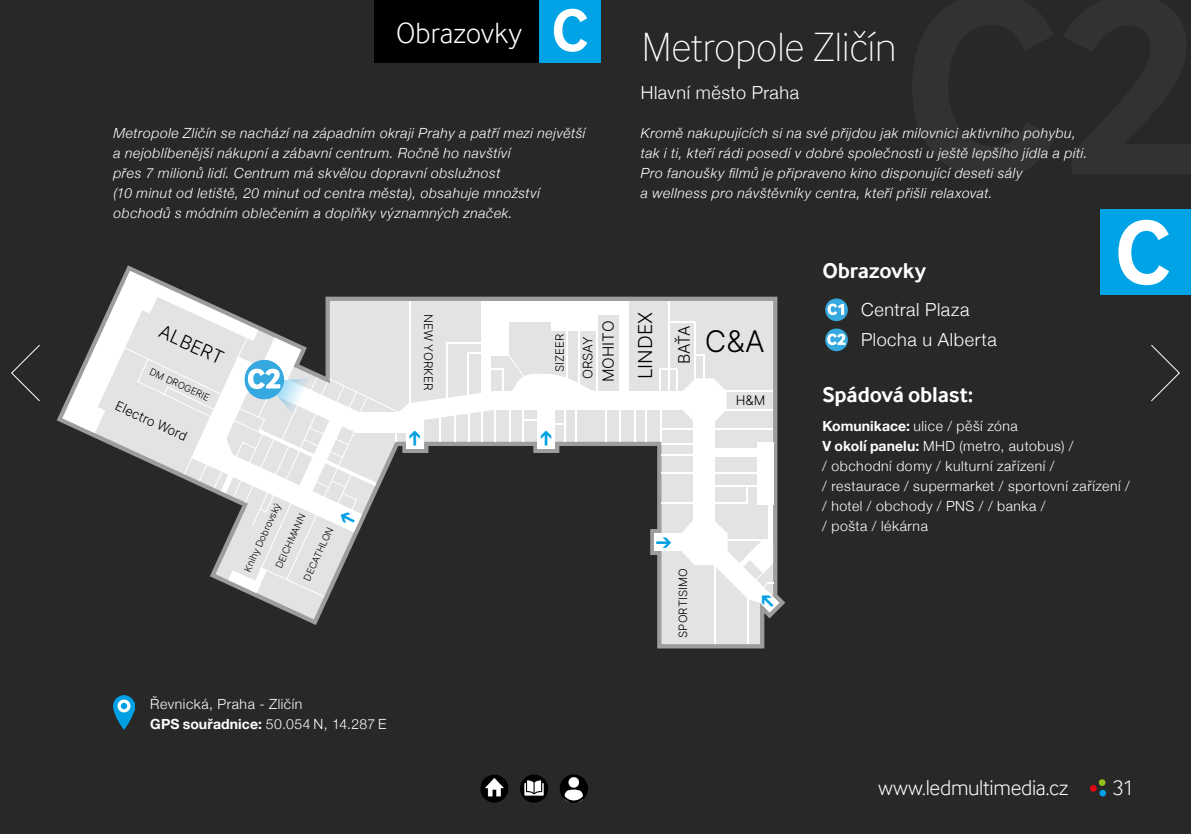
<style>
.page{position:relative;width:1191px;height:834px;background:#fff}
.page>*{position:absolute;margin:0;border:0;box-sizing:border-box;transform-origin:0 0}
.t1{font:700 265px "Inter Face";color:#fff}
.t2{font:700 94px "Inter Face";color:#fff}
.t3{font:700 62px "Inter Face";color:#fff}
.t4{font:100 42px "Inter Face";color:#fff}
.t5{font:300 30px "Inter Face";color:#fff}
.t6{font:29.8px "Inter";color:#000}
.t7{font:700 22px "Inter Face";letter-spacing:-.005em;color:#fff}
.t8{font:300 22px "Inter Face";letter-spacing:-.01em;color:#fff}
.t9{font:19.2px "Inter";color:#000}
.t10{font:18.4px "Inter";color:#000}
.t11{font:300 18px/30px "Helvetica Neue";letter-spacing:.03em;color:#fff}
.t12{font:15.8px "Inter";color:#000}
.t13{font:15.4px "Inter";color:#000}
.t14{font:italic 300 14px/20px "Helvetica Neue";letter-spacing:.04em;color:#fff}
.t15{font:300 14px/20px "Helvetica Neue";letter-spacing:.04em;color:#fff}
.t16{font:13.2px "Inter";color:#000}
.t17{font:13px "Inter";color:#000}
.t18{font:11.8px "Inter";color:#000}
.t19{font:11.4px "Inter";color:#000}
.t20{font:9.6px "Inter";color:#000}
.s1{font-weight:700}
</style>
<div class="page">
<div style="left:0;top:0;width:1191px;height:833px;background:#282827"></div>
<svg style="left:57px;top:265px;width:728px;height:383px"></svg>
<div style="left:654px;top:533px;width:60px;height:17px;background:#fff"></div>
<div style="left:693px;top:419px;width:21px;height:114px;background:#fff"></div>
<svg style="left:682px;top:378px;width:44px;height:44px;background:#f9f9f9"></svg>
<div style="left:493px;top:391px;width:203px;height:19px;background:#fff"></div>
<div style="left:591px;top:301px;width:37px;height:13px;background:#fff"></div>
<div style="left:619px;top:301px;width:9px;height:95px;background:#fff"></div>
<div style="left:710px;top:448px;width:63px;height:8px;background:#fff"></div>
<div style="left:757px;top:443px;width:16px;height:62px;background:#fff"></div>
<hr style="left:769px;top:443px;width:4px;height:114px;background:#fff">
<hr style="left:715px;top:390px;width:58px;height:1px;background:#fff">
<hr style="left:724px;top:409px;width:49px;height:1px;background:#fff">
<hr style="left:712px;top:428px;width:61px;height:1px;background:#fff">
<hr style="left:661px;top:473px;width:108px;height:1px;background:#fff">
<hr style="left:696px;top:485px;width:67px;height:1px;background:#fff">
<hr style="left:661px;top:503px;width:87px;height:1px;background:#fff">
<svg style="left:747px;top:486px;width:1px;height:17px"></svg>
<hr style="left:661px;top:454px;width:34px;height:1px;background:#fff">
<hr style="left:660px;top:407px;width:1px;height:34px;background:#fff">
<hr style="left:661px;top:443px;width:38px;height:1px;background:#fff">
<hr style="left:661px;top:428px;width:37px;height:1px;background:#fff">
<hr style="left:646px;top:407px;width:1px;height:34px;background:#fff">
<hr style="left:634px;top:407px;width:1px;height:34px;background:#fff">
<hr style="left:619px;top:407px;width:1px;height:34px;background:#fff">
<hr style="left:714px;top:561px;width:1px;height:83px;background:#fff">
<hr style="left:747px;top:591px;width:1px;height:53px;background:#fff">
<hr style="left:694px;top:322px;width:1px;height:57px;background:#fff">
<hr style="left:668px;top:301px;width:1px;height:90px;background:#fff">
<hr style="left:704px;top:354px;width:1px;height:30px;background:#fff">
<hr style="left:676px;top:370px;width:1px;height:30px;background:#fff">
<hr style="left:659px;top:369px;width:1px;height:30px;background:#fff">
<svg style="left:660px;top:369px;width:17px;height:1px"></svg>
<svg style="left:669px;top:321px;width:26px;height:1px"></svg>
<div style="left:1100px;top:210px;width:91px;height:85px;background:#00a4e6"></div>
<div style="left:539px;top:0;width:62px;height:62px;background:#00a3e6"></div>
<div style="left:374px;top:0;width:165px;height:62px;background:#000"></div>
<div style="left:1099px;top:789px;width:7px;height:7px;background:#009fe3;border-radius:50%"></div>
<div style="left:1098px;top:779px;width:7px;height:7px;background:#95c11f;border-radius:50%"></div>
<svg style="left:1090px;top:784px;width:6px;height:7px"></svg>
<img style="left:113px;top:695px;width:22px;height:34px">
<svg style="left:825px;top:298px;width:23px;height:23px"></svg>
<svg style="left:827px;top:303px;width:17px;height:12px"></svg>
<svg style="left:825px;top:328px;width:23px;height:23px"></svg>
<svg style="left:827px;top:333px;width:18px;height:12px"></svg>
<svg style="left:559px;top:774px;width:29px;height:28px"></svg>
<svg style="left:520px;top:774px;width:28px;height:28px"></svg>
<svg style="left:480px;top:774px;width:28px;height:28px"></svg>
<svg style="left:1151px;top:344px;width:29px;height:58px"></svg>
<svg style="left:11px;top:344px;width:29px;height:58px"></svg>
<svg style="left:681px;top:520px;width:98px;height:92px;background:#eaeaea"></svg>
<svg style="left:62px;top:271px;width:547px;height:326px"></svg>
<h3 class="t5" style="left:396px;top:16px;width:127px">Obrazovky</h3>
<h3 class="t3" style="left:551px;top:-6px;width:39px">C</h3>
<p class="t14" style="left:113px;top:122px;width:473px">Metropole Zličín se nachází na západním okraji Prahy a patří mezi největší a nejoblíbenější nákupní a zábavní centrum. Ročně ho navštíví<br>přes 7 milionů lidí. Centrum má skvělou dopravní obslužnost<br>(10 minut od letiště, 20 minut od centra města), obsahuje množství obchodů s módním oblečením a doplňky významných značek.</p>
<h3 class="t10" style="left:166px;top:318px;width:70px;rotate:25deg">ALBERT</h3>
<p class="t20" style="left:153px;top:364px;width:66px;rotate:25deg">DM DROGERIE</p>
<p class="t17" style="left:120px;top:396px;width:79px;rotate:25deg">Electro Word</p>
<p class="t20" style="left:240px;top:568px;width:76px;rotate:-65deg">Knihy Dobrovský</p>
<p class="t20" style="left:272px;top:564px;width:60px;rotate:-65deg">DEICHMANN</p>
<p class="t20" style="left:300px;top:577px;width:59px;rotate:-65deg">DECATHLON</p>
<p class="t18" style="left:437px;top:314px;width:78px;rotate:90deg">NEW YORKER</p>
<p class="t19" style="left:551px;top:372px;width:40px;rotate:-90deg">SIZEER</p>
<p class="t16" style="left:578px;top:379px;width:44px;rotate:-90deg">ORSAY</p>
<p class="t13" style="left:597px;top:382px;width:63px;rotate:-90deg">MOHITO</p>
<p class="t15" style="left:150px;top:692px;width:238px">Řevnická, Praha - Zličín<br><span class="s1">GPS souřadnice:</span> 50.054 N, 14.287 E</p>
<h1 class="t1" style="left:900px;top:-68px;width:301px">C2</h1>
<h3 class="t4" style="left:642px;top:23px;width:256px">Metropole Zličín</h3>
<p class="t11" style="left:641px;top:77px;width:160px">Hlavní město Praha</p>
<p class="t14" style="left:641px;top:122px;width:448px">Kromě nakupujících si na své přijdou jak milovnici aktivního pohybu, tak i ti, kteří rádi posedí v dobré společnosti u ještě lepšího jídla a piti.<br>Pro fanoušky filmů je připraveno kino disponující deseti sály<br>a wellness pro návštěvníky centra, kteří přišli relaxovat.</p>
<h3 class="t9" style="left:631px;top:379px;width:69px;rotate:-90deg">LINDEX</h3>
<p class="t12" style="left:672px;top:364px;width:40px;rotate:-90deg">BAŤA</p>
<h3 class="t6" style="left:705px;top:319px;width:61px">C&amp;A</h3>
<p class="t16" style="left:736px;top:390px;width:31px">H&amp;M</p>
<p class="t19" style="left:674px;top:637px;width:71px;rotate:-90deg">SPORTISIMO</p>
<h2 class="t2" style="left:1114px;top:198px;width:59px">C</h2>
<h3 class="t7" style="left:822px;top:258px;width:105px">Obrazovky</h3>
<p class="t11" style="left:861px;top:293px;width:137px">Central Plaza<br>Plocha u Alberta</p>
<h3 class="t7" style="left:822px;top:381px;width:152px">Spádová oblast:</h3>
<p class="t15" style="left:822px;top:415px;width:309px"><span class="s1">Komunikace:</span> ulice / pěší zóna<br><span class="s1">V okolí panelu:</span> MHD (metro, autobus) /<br>/ obchodní domy / kulturní zařízení /<br>/ restaurace / supermarket / sportovní zařízení / / hotel / obchody / PNS / / banka /<br>/ pošta / lékárna</p>
<h3 class="t8" style="left:878px;top:774px;width:192px">www.ledmultimedia.cz</h3>
<h3 class="t8" style="left:1112px;top:774px;width:23px">31</h3>
</div>
